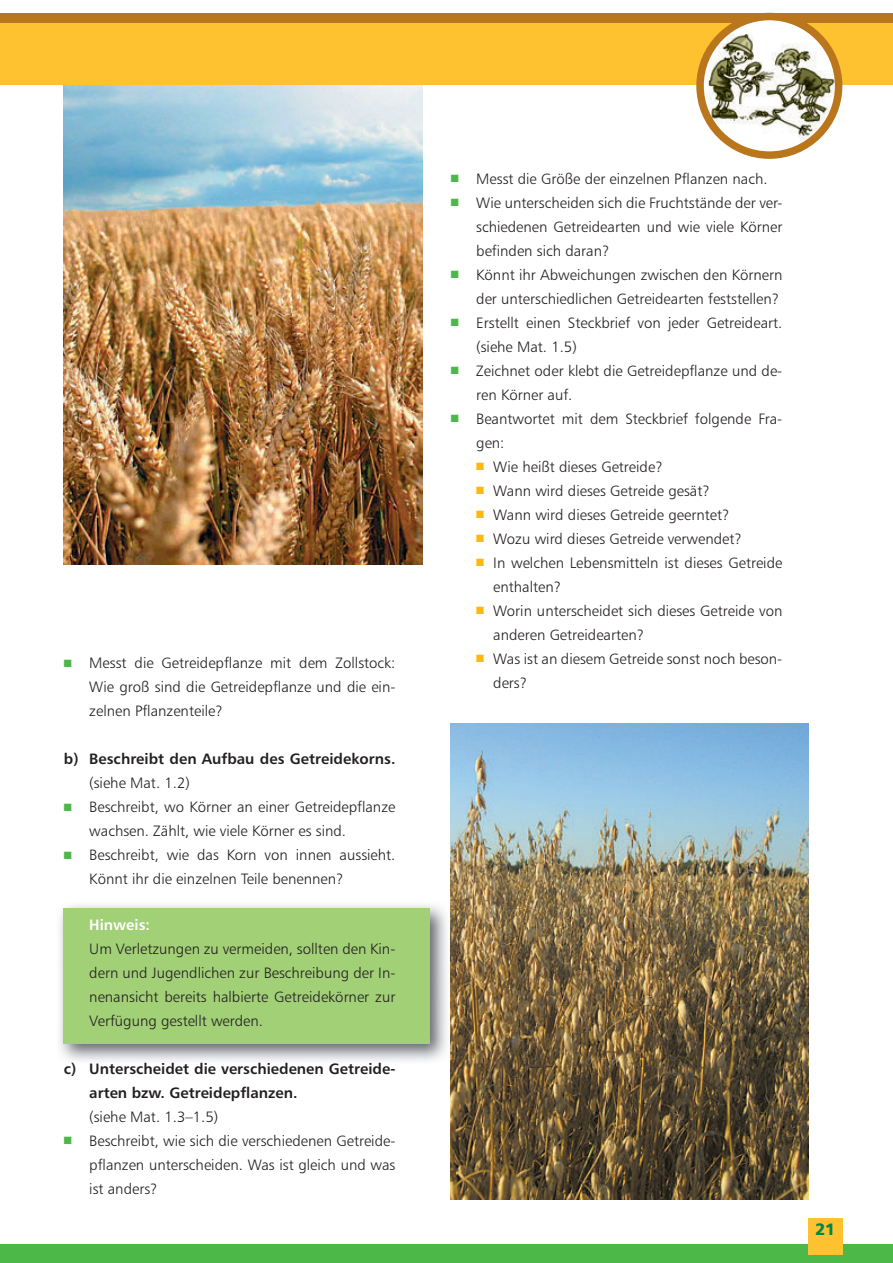
<style>
.page{position:relative;width:893px;height:1263px;background:#fff}
.page>*{position:absolute;margin:0;border:0;box-sizing:border-box;transform-origin:0 0}
.t1{font:16.5px "Humanist 777 BT Black B";color:#00854a}
.t2{font:15px/24px "Humanist 777 BT Light B";color:#231f20}
.t3{font:15px/24px "Humanist 777 BT Bold B";color:#231f20}
.t4{font:15px "Humanist 777 BT Bold B";color:#fff}
.s1{color:#4cb848}
.s2{color:#fcb814}
</style>
<div class="page">
<div style="left:0;top:1244px;width:893px;height:19px;background:#4cb848"></div>
<div style="left:0;top:21px;width:893px;height:64px;background:#fec231"></div>
<div style="left:0;top:14px;width:893px;height:9px;background:#ba761d"></div>
<img style="left:59px;top:905px;width:388px;height:156px">
<div style="left:64px;top:909px;width:366px;height:135px;background:#a1d076"></div>
<img style="left:451px;top:724px;width:357px;height:475px">
<img style="left:64px;top:85px;width:358px;height:479px">
<img style="left:700px;top:17px;width:139px;height:138px;border-radius:69px">
<div style="left:696px;top:13px;width:146px;height:146px;border:8px solid #ba761d;border-radius:50%"></div>
<div style="left:808px;top:1218px;width:34px;height:37px;background:#fec231"></div>
<p class="t2" style="left:89px;top:651px;width:308px;text-align:justify;text-indent:-26px"><span class="s1">■</span> Messt die Getreidepflanze mit dem Zollstock:<br>Wie groß sind die Getreidepflanze und die ein&shy;zelnen Pflanzenteile?</p>
<p class="t3" style="left:64px;top:747px;width:333px">b) Beschreibt den Aufbau des Getreidekorns.</p>
<p class="t2" style="left:89px;top:771px;width:102px">(siehe Mat. 1.2)</p>
<p class="t2" style="left:89px;top:795px;width:308px;text-indent:-26px"><span class="s1">■</span> Beschreibt, wo Körner an einer Getreidepflanze wachsen. Zählt, wie viele Körner es sind.</p>
<p class="t2" style="left:89px;top:843px;width:308px;text-indent:-26px"><span class="s1">■</span> Beschreibt, wie das Korn von innen aussieht.<br>Könnt ihr die einzelnen Teile benennen?</p>
<p class="t4" style="left:89px;top:915px;width:62px">Hinweis:</p>
<p class="t2" style="left:89px;top:936px;width:308px;text-align:justify">Um Verletzungen zu vermeiden, sollten den Kin&shy;dern und Jugendlichen zur Beschreibung der In&shy;nenansicht bereits halbierte Getreidekörner zur Verfügung gestellt werden.</p>
<p class="t3" style="left:89px;top:1056px;width:308px;text-indent:-26px">c) Unterscheidet die verschiedenen Getreide&shy;arten bzw. Getreidepflanzen.</p>
<p class="t2" style="left:89px;top:1104px;width:131px">(siehe Mat. 1.3–1.5)</p>
<p class="t2" style="left:89px;top:1128px;width:308px;text-align:justify;text-indent:-26px"><span class="s1">■</span> Beschreibt, wie sich die verschiedenen Getreide&shy;pflanzen unterscheiden. Was ist gleich und was ist anders?</p>
<p class="t2" style="left:451px;top:166px;width:318px"><span class="s1">■</span> Messt die Größe der einzelnen Pflanzen nach.</p>
<p class="t2" style="left:476px;top:190px;width:308px;text-align:justify;text-indent:-26px"><span class="s1">■</span> Wie unterscheiden sich die Fruchtstände der ver&shy;schiedenen Getreidearten und wie viele Körner befinden sich daran?</p>
<p class="t2" style="left:451px;top:262px;width:333px;text-align:right"><span class="s1">■</span> Könnt ihr Abweichungen zwischen den Körnern der unterschiedlichen Getreidearten feststellen?</p>
<p class="t2" style="left:476px;top:310px;width:308px;text-indent:-26px"><span class="s1">■</span> Erstellt einen Steckbrief von jeder Getreideart. (siehe Mat. 1.5)</p>
<p class="t2" style="left:476px;top:358px;width:308px;text-indent:-26px"><span class="s1">■</span> Zeichnet oder klebt die Getreidepflanze und de&shy;ren Körner auf.</p>
<p class="t2" style="left:476px;top:406px;width:308px;text-indent:-26px"><span class="s1">■</span> Beantwortet mit dem Steckbrief folgende Fra&shy;gen:</p>
<p class="t2" style="left:476px;top:454px;width:188px"><span class="s2">■</span> Wie heißt dieses Getreide?</p>
<p class="t2" style="left:476px;top:478px;width:235px"><span class="s2">■</span> Wann wird dieses Getreide gesät?</p>
<p class="t2" style="left:476px;top:502px;width:255px"><span class="s2">■</span> Wann wird dieses Getreide geerntet?</p>
<p class="t2" style="left:476px;top:526px;width:267px"><span class="s2">■</span> Wozu wird dieses Getreide verwendet?</p>
<p class="t2" style="left:493px;top:550px;width:291px;text-indent:-17px"><span class="s2">■</span> In welchen Lebensmitteln ist dieses Getreide enthalten?</p>
<p class="t2" style="left:493px;top:598px;width:291px;text-indent:-17px"><span class="s2">■</span> Worin unterscheidet sich dieses Getreide von anderen Getreidearten?</p>
<p class="t2" style="left:493px;top:646px;width:291px;text-indent:-17px"><span class="s2">■</span> Was ist an diesem Getreide sonst noch beson&shy;ders?</p>
<p class="t1" style="left:815px;top:1218px;width:22px">21</p>
</div>
